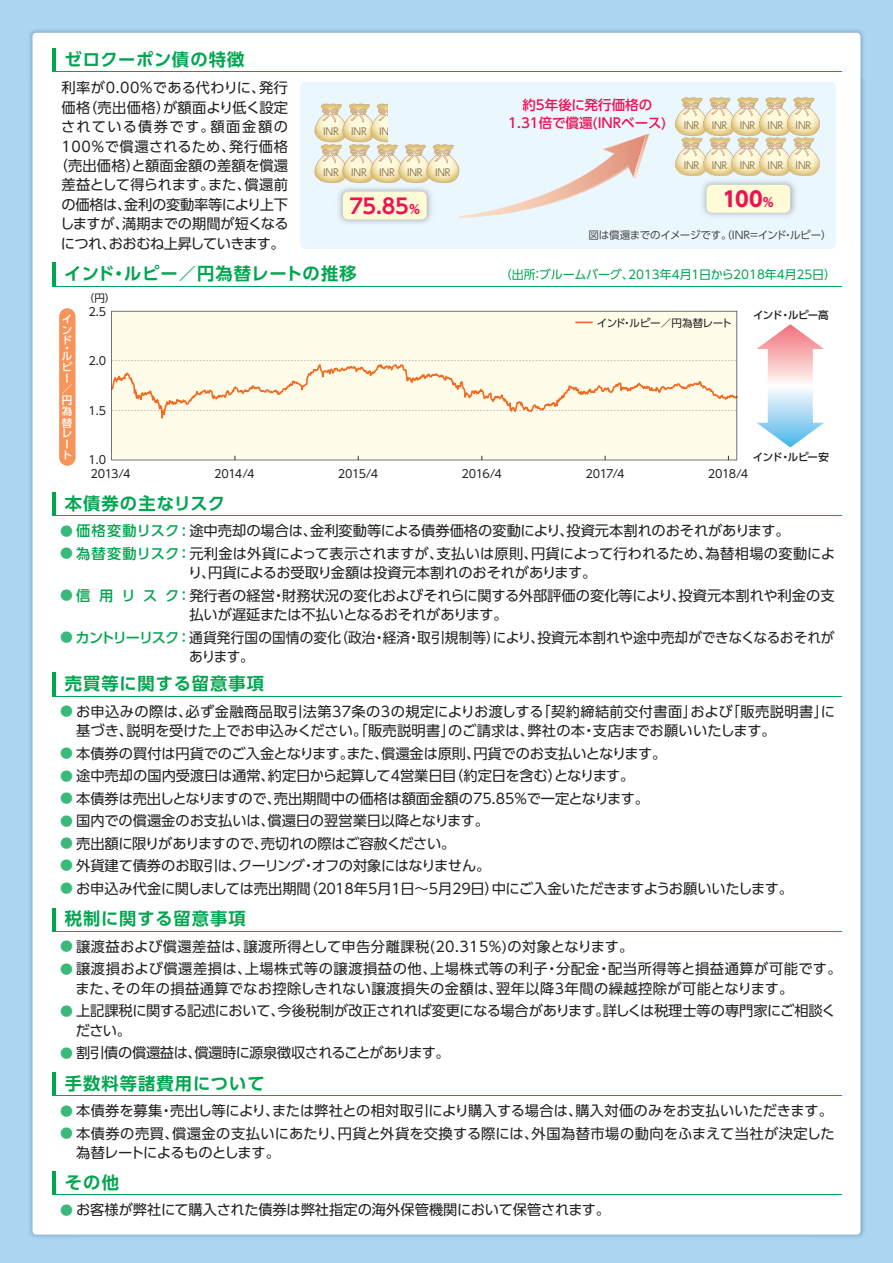
<style>
.page{position:relative;width:893px;height:1263px;background:#aad6f2}
.page>*{position:absolute;margin:0;border:0;box-sizing:border-box;transform-origin:0 0}
.t1{font:20.7px "UD Shin Go NT Pro De Bold 90 pv RKSJ H";color:#ed1255}
.t2{font:20.7px "UD Shin Go NT Pro Bold 90 pv RKSJ H";color:#ed1255}
.t3{font:17.25px "UD Shin Go Pro De Bold 90 pv RKSJ H";letter-spacing:.06em;color:#00a54f}
.t4{font:17.25px "UD Shin Go Pro De Bold 90 pv RKSJ H";letter-spacing:.035em;color:#00a54f}
.t5{font:14.25px/19.5px "UD Shin Go Pro Regular 90 pv RKSJ H";color:#231f20}
.t6{font:14.25px/19.5px "UD Shin Go Pro Regular 90 pv RKSJ H";letter-spacing:.03em;color:#231f20}
.t7{font:14.25px/19.5px "UD Shin Go Pro Regular 90 pv RKSJ H";letter-spacing:.02em;color:#231f20}
.t8{font:14.25px/19.5px "UD Shin Go Pro Regular 90 pv RKSJ H";letter-spacing:-.02em;color:#231f20}
.t9{font:14.25px "UD Shin Go Pro Regular 90 pv RKSJ H";color:#231f20;scale:.96 1}
.t10{font:14.25px "UD Shin Go Pro Regular 90 pv RKSJ H";letter-spacing:-.025em;color:#231f20}
.t11{font:14.25px "UD Shin Go Pro Regular 90 pv RKSJ H";letter-spacing:-.03em;color:#231f20}
.t12{font:14.25px "UD Shin Go Pro Medium 90 pv RKSJ H";letter-spacing:.05em;color:#00a54f}
.t13{font:14.25px "UD Shin Go Pro Medium 90 pv RKSJ H";letter-spacing:-.085em;color:#00a54f}
.t14{font:14.25px "UD Shin Go Pro Medium 90 pv RKSJ H";letter-spacing:.015em;color:#00a54f}
.t15{font:13.5px/18px "UD Shin Go Pro Medium 90 pv RKSJ H";color:#ed1255;text-align:center}
.t16{font:12px "UD Shin Go Pro Regular 90 pv RKSJ H";color:#00a54f}
.t17{font:11.25px "UD Shin Go Pro Regular 90 pv RKSJ H";letter-spacing:-.045em;color:#231f20}
.t18{font:10.5px "UD Shin Go Pro Regular 90 pv RKSJ H";letter-spacing:-.025em;color:#4b4c4d}
.t19{font:10.5px "UD Shin Go Pro Regular 90 pv RKSJ H";letter-spacing:-.035em;color:#231f20}
.t20{font:10.5px "UD Shin Go Pro Medium 90 pv RKSJ H";letter-spacing:-.06em;color:#231f20}
.t21{font:10.5px/11.1px "UD Shin Go Pro Medium 90 pv RKSJ H";color:#fff}
.t22{font:9.75px "UD Shin Go Pro Regular 90 pv RKSJ H";letter-spacing:-.02em;color:#927851;scale:.95 1}
.s1{font-family:"UD Shin Go NT Pro Bold 90 pv RKSJ H";font-size:12.45px}
.s2{font-size:12.45px}
.s3{font-family:"UD Shin Go Pro Medium 90 pv RKSJ H";color:#00a54f}
.s4{font-size:12.9px;color:#39b97a}
.s5{font-family:"UD Shin Go Pro Medium 90 pv RKSJ H";font-size:12.9px;color:#39b97a}
</style>
<div class="page">
<img style="left:29px;top:30px;width:835px;height:49px">
<img style="left:30px;top:79px;width:48px;height:1158px">
<img style="left:815px;top:79px;width:49px;height:1158px">
<div style="left:33px;top:33px;width:827px;height:1202px;background:#fff;border-radius:3px"></div>
<svg style="left:757px;top:324px;width:67px;height:124px"></svg>
<div style="left:300px;top:82px;width:536px;height:167px;background:#eaf7fd;border-radius:5px"></div>
<svg style="left:675px;top:97px;width:145px;height:79px"></svg>
<div style="left:343px;top:192px;width:84px;height:28px;background:#fffbd6;border-radius:6px"></div>
<img style="left:703px;top:181px;width:92px;height:35px">
<div style="left:706px;top:185px;width:84px;height:28px;background:#fffbd6;border-radius:6px"></div>
<svg style="left:314px;top:104px;width:335px;height:114px"></svg>
<div style="left:388px;top:100px;width:27px;height:43px;background:#eaf7fd"></div>
<hr style="left:52px;top:72px;width:789px;height:1px;background:#00a54f">
<hr style="left:52px;top:286px;width:789px;height:1px;background:#00a54f">
<hr style="left:52px;top:516px;width:789px;height:1px;background:#00a54f">
<hr style="left:52px;top:696px;width:789px;height:1px;background:#00a54f">
<hr style="left:52px;top:931px;width:789px;height:1px;background:#00a54f">
<hr style="left:52px;top:1096px;width:789px;height:1px;background:#00a54f">
<hr style="left:52px;top:1195px;width:789px;height:1px;background:#00a54f">
<hr style="left:52px;top:48px;width:4px;height:24px;background:#00a54f">
<hr style="left:52px;top:263px;width:4px;height:23px;background:#00a54f">
<hr style="left:52px;top:492px;width:4px;height:24px;background:#00a54f">
<hr style="left:52px;top:673px;width:4px;height:23px;background:#00a54f">
<hr style="left:52px;top:908px;width:4px;height:23px;background:#00a54f">
<hr style="left:52px;top:1072px;width:4px;height:24px;background:#00a54f">
<hr style="left:52px;top:1172px;width:4px;height:23px;background:#00a54f">
<div style="left:59px;top:308px;width:17px;height:158px;background:#f79459;border-radius:8px"></div>
<div style="left:111px;top:311px;width:626px;height:149px;background:#fffde9"></div>
<p class="t3" style="left:65px;top:53px;width:181px">ゼロクーポン債の特徴</p>
<p class="t5" style="left:54px;top:80px;width:236px;text-align:center">利率が0.00％である代わりに、発行価格（売出価格）が額面より低く設定されている債券です。額面金額の<br>100％で償還されるため、発行価格（売出価格）と額面金額の差額を償還差益として得られます。また、償還前の価格は、金利の変動率等により上下しますが、満期までの期間が短くなるにつれ、おおむね上昇していきます。</p>
<p class="t22" style="left:323px;top:128px;width:18px">INR</p>
<p class="t22" style="left:351px;top:128px;width:18px">INR</p>
<p class="t22" style="left:379px;top:128px;width:18px">INR</p>
<p class="t22" style="left:323px;top:168px;width:18px">INR</p>
<p class="t22" style="left:351px;top:168px;width:18px">INR</p>
<p class="t22" style="left:379px;top:168px;width:18px">INR</p>
<p class="t22" style="left:407px;top:168px;width:18px">INR</p>
<p class="t22" style="left:435px;top:168px;width:18px">INR</p>
<p class="t15" style="left:508px;top:98px;width:159px">約5年後に発行価格の<br>1.31倍で償還(INRベース)</p>
<p class="t22" style="left:684px;top:121px;width:18px">INR</p>
<p class="t22" style="left:712px;top:121px;width:18px">INR</p>
<p class="t22" style="left:740px;top:121px;width:18px">INR</p>
<p class="t22" style="left:768px;top:121px;width:18px">INR</p>
<p class="t22" style="left:795px;top:121px;width:18px">INR</p>
<p class="t22" style="left:684px;top:161px;width:18px">INR</p>
<p class="t22" style="left:712px;top:161px;width:18px">INR</p>
<p class="t22" style="left:740px;top:161px;width:18px">INR</p>
<p class="t22" style="left:768px;top:161px;width:18px">INR</p>
<p class="t22" style="left:795px;top:161px;width:18px">INR</p>
<h1 class="t1" style="left:349px;top:199px;width:72px">75.85<span class="s1">%</span></h1>
<h1 class="t2" style="left:723px;top:192px;width:52px">100<span class="s2">%</span></h1>
<p class="t18" style="left:589px;top:231px;width:245px">図は償還までのイメージです。（INR＝インド・ルピー）</p>
<p class="t4" style="left:64px;top:267px;width:294px">インド・ルピー／円為替レートの推移</p>
<p class="t21" style="left:62px;top:315px;width:11px;line-height:10.5px;text-align:justify">インド</p>
<p class="t21" style="left:62px;top:346px;width:12px;line-height:7.9px">・ル</p>
<p class="t21" style="left:62px;top:363px;width:12px">ピー／円為替レート</p>
<p class="t19" style="left:84px;top:294px;width:33px">（円）</p>
<p class="t17" style="left:88px;top:307px;width:19px">2.5</p>
<p class="t17" style="left:88px;top:357px;width:19px">2.0</p>
<p class="t17" style="left:88px;top:406px;width:19px">1.5</p>
<p class="t17" style="left:88px;top:456px;width:19px">1.0</p>
<p class="t16" style="left:500px;top:270px;width:338px">（出所：ブルームバーグ、2013年4月1日から2018年4月25日）</p>
<p class="t20" style="left:753px;top:311px;width:77px">インド・ルピー高</p>
<p class="t19" style="left:597px;top:319px;width:137px">インド・ルピー／円為替レート</p>
<p class="t20" style="left:753px;top:453px;width:77px">インド・ルピー安</p>
<p class="t17" style="left:91px;top:469px;width:42px">2013/4</p>
<p class="t17" style="left:214px;top:469px;width:42px">2014/4</p>
<p class="t17" style="left:338px;top:469px;width:42px">2015/4</p>
<p class="t17" style="left:461px;top:469px;width:42px">2016/4</p>
<p class="t17" style="left:585px;top:469px;width:41px">2017/4</p>
<p class="t17" style="left:708px;top:469px;width:42px">2018/4</p>
<p class="t3" style="left:65px;top:497px;width:162px">本債券の主なリスク</p>
<p class="t5" style="left:177px;top:522px;width:660px;line-height:22.5px"><span class="s3">：</span>途中売却の場合は、金利変動等による債券価格の変動により、投資元本割れのおそれがあります。<br><span class="s3">：</span>元利金は外貨によって表示されますが、支払いは原則、円貨によって行われるため、為替相場の変動によ</p>
<p class="t5" style="left:177px;top:588px;width:659px"><span class="s3">：</span>発行者の経営・財務状況の変化およびそれらに関する外部評価の変化等により、投資元本割れや利金の支</p>
<p class="t9" style="left:177px;top:632px;width:686px"><span class="s3">：</span>通貨発行国の国情の変化（政治・経済・取引規制等）により、投資元本割れや途中売却ができなくなるおそれが</p>
<p class="t12" style="left:60px;top:526px;width:121px"><span class="s4">●</span> 価格変動リスク</p>
<p class="t12" style="left:60px;top:548px;width:121px"><span class="s4">●</span> 為替変動リスク</p>
<p class="t14" style="left:60px;top:590px;width:121px"><span class="s4">●</span>信用リスク</p>
<p class="t13" style="left:60px;top:632px;width:121px"><span class="s4">●</span> カントリーリスク</p>
<p class="t5" style="left:188px;top:565px;width:410px">り、円貨によるお受取り金額は投資元本割れのおそれがあります。</p>
<p class="t10" style="left:189px;top:610px;width:320px">払いが遅延または不払いとなるおそれがあります。</p>
<p class="t9" style="left:189px;top:652px;width:69px">あります。</p>
<p class="t3" style="left:65px;top:677px;width:201px">売買等に関する留意事項</p>
<p class="t7" style="left:76px;top:704px;width:760px;text-indent:-16px"><span class="s5">●</span> お申込みの際は、必ず金融商品取引法第37条の3の規定によりお渡しする「契約締結前交付書面」および「販売説明書」に基づき、説明を受けた上でお申込みください。「販売説明書」のご請求は、弊社の本・支店までお願いいたします。</p>
<p class="t5" style="left:60px;top:746px;width:608px"><span class="s5">●</span> 本債券の買付は円貨でのご入金となります。また、償還金は原則、円貨でのお支払いとなります。</p>
<p class="t5" style="left:60px;top:768px;width:576px"><span class="s5">●</span> 途中売却の国内受渡日は通常、約定日から起算して4営業日目（約定日を含む）となります。</p>
<p class="t5" style="left:60px;top:791px;width:590px"><span class="s5">●</span> 本債券は売出しとなりますので、売出期間中の価格は額面金額の75.85%で一定となります。</p>
<p class="t5" style="left:60px;top:813px;width:430px"><span class="s5">●</span> 国内での償還金のお支払いは、償還日の翌営業日以降となります。</p>
<p class="t10" style="left:60px;top:838px;width:397px"><span class="s5">●</span> 売出額に限りがありますので、売切れの際はご容赦ください。</p>
<p class="t5" style="left:60px;top:858px;width:432px"><span class="s5">●</span> 外貨建て債券のお取引は、クーリング・オフの対象にはなりません。</p>
<p class="t5" style="left:60px;top:881px;width:734px"><span class="s5">●</span> お申込み代金に関しましては売出期間（２０１8年5月1日～5月29日）中にご入金いただきますようお願いいたします。</p>
<p class="t3" style="left:65px;top:912px;width:183px">税制に関する留意事項</p>
<p class="t6" style="left:60px;top:939px;width:575px"><span class="s5">●</span> 譲渡益および償還差益は、譲渡所得として申告分離課税(20.315%)の対象となります。</p>
<p class="t6" style="left:76px;top:961px;width:767px;text-indent:-15px"><span class="s5">●</span> 譲渡損および償還差損は、上場株式等の譲渡損益の他、上場株式等の利子・分配金・配当所得等と損益通算が可能です。また、その年の損益通算でなお控除しきれない譲渡損失の金額は、翌年以降3年間の繰越控除が可能となります。</p>
<p class="t8" style="left:76px;top:1003px;width:761px;text-indent:-16px"><span class="s5">●</span> 上記課税に関する記述において、今後税制が改正されれば変更になる場合があります。詳しくは税理士等の専門家にご相談ください。</p>
<p class="t11" style="left:60px;top:1048px;width:391px"><span class="s5">●</span> 割引債の償還益は、償還時に源泉徴収されることがあります。</p>
<p class="t3" style="left:65px;top:1077px;width:201px">手数料等諸費用について</p>
<p class="t5" style="left:60px;top:1103px;width:774px"><span class="s5">●</span> 本債券を募集・売出し等により、または弊社との相対取引により購入する場合は、購入対価のみをお支払いいただきます。</p>
<p class="t5" style="left:76px;top:1126px;width:760px;text-indent:-16px"><span class="s5">●</span> 本債券の売買、償還金の支払いにあたり、円貨と外貨を交換する際には、外国為替市場の動向をふまえて当社が決定した為替レートによるものとします。</p>
<p class="t3" style="left:65px;top:1176px;width:56px">その他</p>
<p class="t5" style="left:60px;top:1202px;width:552px"><span class="s5">●</span> お客様が弊社にて購入された債券は弊社指定の海外保管機関において保管されます。</p>
</div>
